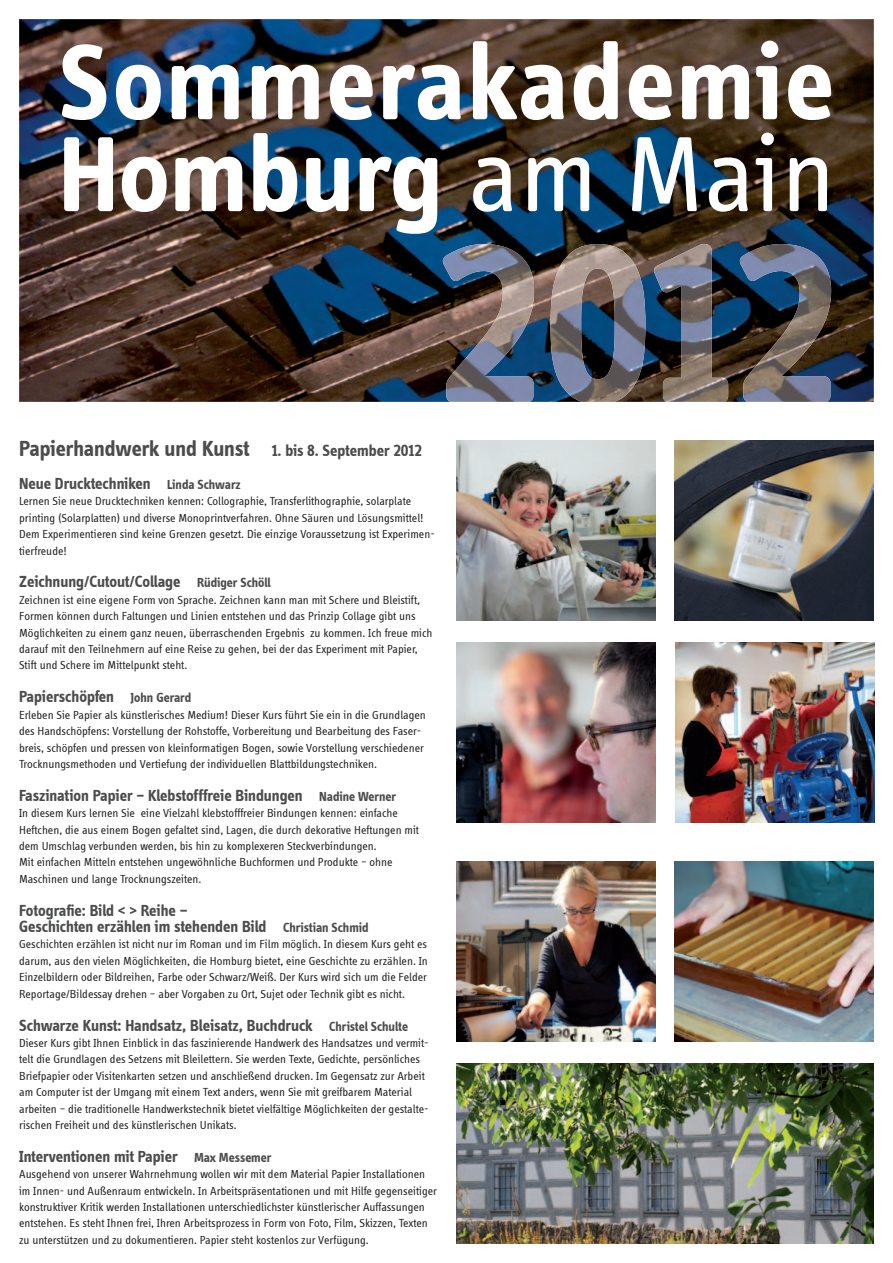
<style>
.page{position:relative;width:893px;height:1263px;background:#fff}
.page>*{position:absolute;margin:0;border:0;box-sizing:border-box;transform-origin:0 0}
.t1{font:700 22.5px "Info Web";letter-spacing:-.005em;color:#4b4c4d}
.t2{font:700 16.5px/16.4px "Info Web";color:#4b4c4d}
.t3{font:12px/16.4px "Info Web";color:#231f20}
.s1{font-size:16.5px}
.s2{font-size:13.5px}
</style>
<div class="page">
<img style="left:19px;top:19px;width:855px;height:383px">
<img style="left:456px;top:440px;width:199px;height:181px">
<img style="left:674px;top:861px;width:200px;height:181px">
<img style="left:456px;top:1063px;width:418px;height:181px">
<img style="left:674px;top:440px;width:200px;height:181px">
<img style="left:456px;top:861px;width:199px;height:181px">
<img style="left:675px;top:642px;width:199px;height:181px">
<img style="left:456px;top:642px;width:199px;height:181px">
<img style="left:654px;top:244px;width:74px;height:158px">
<img style="left:740px;top:244px;width:91px;height:158px">
<img style="left:550px;top:244px;width:95px;height:158px">
<img style="left:443px;top:244px;width:91px;height:158px">
<svg style="left:62px;top:41px;width:769px;height:79px"></svg>
<svg style="left:64px;top:133px;width:763px;height:101px"></svg>
<h1 class="t1" style="left:19px;top:436px;width:404px">Papierhandwerk und Kunst <span class="s1">1. bis 8. September 2012</span></h1>
<h2 class="t2" style="left:19px;top:475px;width:223px">Neue Drucktechniken <span class="s2">Linda Schwarz</span></h2>
<p class="t3" style="left:19px;top:493px;width:417px">Lernen Sie neue Drucktechniken kennen: Collographie, Transferlithographie, solarplate printing (Solarplatten) und diverse Monoprintverfahren. Ohne Säuren und Lösungsmittel!<br>Dem Experimentieren sind keine Grenzen gesetzt. Die einzige Voraussetzung ist Experimen&shy;tierfreude!</p>
<h2 class="t2" style="left:19px;top:574px;width:253px">Zeichnung/Cutout/Collage <span class="s2">Rüdiger Schöll</span></h2>
<p class="t3" style="left:19px;top:592px;width:415px">Zeichnen ist eine eigene Form von Sprache. Zeichnen kann man mit Schere und Bleistift, Formen können durch Faltungen und Linien entstehen und das Prinzip Collage gibt uns Möglichkeiten zu einem ganz neuen, überraschenden Ergebnis zu kommen. Ich freue mich darauf mit den Teilnehmern auf eine Reise zu gehen, bei der das Experiment mit Papier, Stift und Schere im Mittelpunkt steht.</p>
<h2 class="t2" style="left:19px;top:689px;width:174px">Papierschöpfen <span class="s2">John Gerard</span></h2>
<p class="t3" style="left:19px;top:706px;width:408px">Erleben Sie Papier als künstlerisches Medium! Dieser Kurs führt Sie ein in die Grundlagen des Handschöpfens: Vorstellung der Rohstoffe, Vorbereitung und Bearbeitung des Faser&shy;breis, schöpfen und pressen von kleinformatigen Bogen, sowie Vorstellung verschiedener Trocknungsmethoden und Vertiefung der individuellen Blattbildungstechniken.</p>
<h2 class="t2" style="left:19px;top:787px;width:379px">Faszination Papier – Klebstofffreie Bindungen <span class="s2">Nadine Werner</span></h2>
<p class="t3" style="left:19px;top:805px;width:401px">In diesem Kurs lernen Sie eine Vielzahl klebstofffreier Bindungen kennen: einfache Heftchen, die aus einem Bogen gefaltet sind, Lagen, die durch dekorative Heftungen mit dem Umschlag verbunden werden, bis hin zu komplexeren Steckverbindungen.<br>Mit einfachen Mitteln entstehen ungewöhnliche Buchformen und Produkte – ohne Maschinen und lange Trocknungszeiten.</p>
<h2 class="t2" style="left:19px;top:902px;width:351px">Fotografie: Bild &lt; &gt; Reihe –<br>Geschichten erzählen im stehenden Bild <span class="s2">Christian Schmid</span></h2>
<p class="t3" style="left:19px;top:936px;width:410px;text-align:justify">Geschichten erzählen ist nicht nur im Roman und im Film möglich. In diesem Kurs geht es darum, aus den vielen Möglichkeiten, die Homburg bietet, eine Geschichte zu erzählen. In Einzelbildern oder Bildreihen, Farbe oder Schwarz/Weiß. Der Kurs wird sich um die Felder Reportage/Bildessay drehen – aber Vorgaben zu Ort, Sujet oder Technik gibt es nicht.</p>
<h2 class="t2" style="left:19px;top:1017px;width:390px">Schwarze Kunst: Handsatz, Bleisatz, Buchdruck <span class="s2">Christel Schulte</span></h2>
<p class="t3" style="left:19px;top:1035px;width:411px">Dieser Kurs gibt Ihnen Einblick in das faszinierende Handwerk des Handsatzes und vermit&shy;telt die Grundlagen des Setzens mit Bleilettern. Sie werden Texte, Gedichte, persönliches Briefpapier oder Visitenkarten setzen und anschließend drucken. Im Gegensatz zur Arbeit am Computer ist der Umgang mit einem Text anders, wenn Sie mit greifbarem Material arbeiten – die traditionelle Handwerkstechnik bietet vielfältige Möglichkeiten der gestalte&shy;rischen Freiheit und des künstlerischen Unikats.</p>
<h2 class="t2" style="left:19px;top:1148px;width:254px">Interventionen mit Papier <span class="s2">Max Messemer</span></h2>
<p class="t3" style="left:19px;top:1166px;width:419px">Ausgehend von unserer Wahrnehmung wollen wir mit dem Material Papier Installationen im Innen- und Außenraum entwickeln. In Arbeitspräsentationen und mit Hilfe gegenseitiger konstruktiver Kritik werden Installationen unterschiedlichster künstlerischer Auffassungen entstehen. Es steht Ihnen frei, Ihren Arbeitsprozess in Form von Foto, Film, Skizzen, Texten zu unterstützen und zu dokumentieren. Papier steht kostenlos zur Verfügung.</p>
</div>
